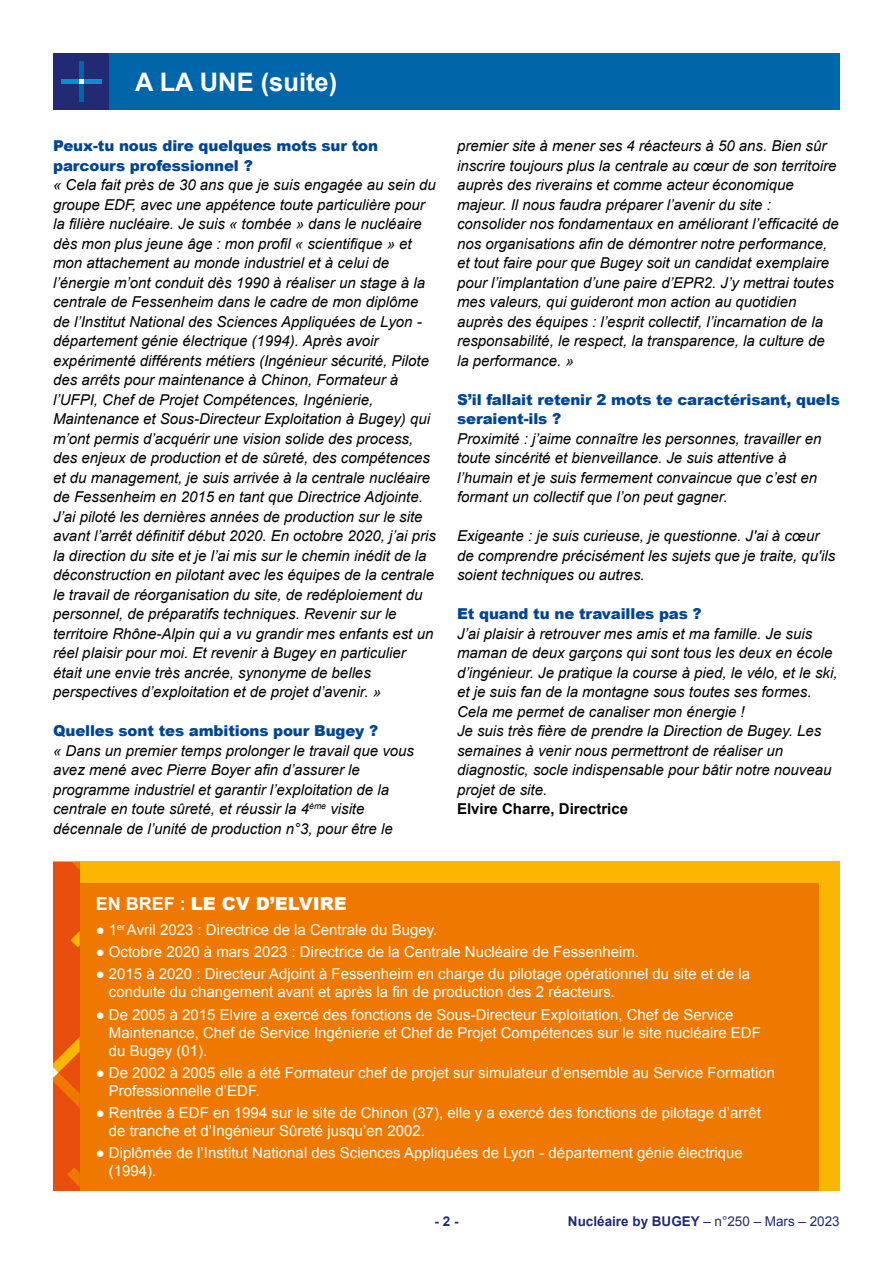
<style>
.page{position:relative;width:893px;height:1263px;background:#fff}
.page>*{position:absolute;margin:0;border:0;box-sizing:border-box;transform-origin:0 0}
.t1{font:700 25.5px "Arial";color:#fff}
.t2{font:900 18px "Arial";color:#fff}
.t3{font:italic 15px/19.5px "Arial";color:#000}
.t4{font:15px/18px "Arial";color:#fff}
.t5{font:900 15px/19.5px "Arial";letter-spacing:-.01em;color:#014694}
.t6{font:700 15px "Arial";color:#000}
.t7{font:700 13.5px "Arial";color:#212a72}
.s1{font-weight:700}
.s2{font-weight:400}
</style>
<div class="page">
<div style="left:53px;top:53px;width:57px;height:57px;background:#212a72"></div>
<div style="left:79px;top:84px;width:5px;height:18px;background:#06a"></div>
<div style="left:79px;top:61px;width:5px;height:18px;background:#06a"></div>
<div style="left:84px;top:79px;width:18px;height:5px;background:#0091d3"></div>
<div style="left:61px;top:79px;width:18px;height:5px;background:#0091d3"></div>
<svg style="left:79px;top:79px;width:5px;height:5px"></svg>
<div style="left:110px;top:53px;width:730px;height:57px;background:#06a"></div>
<div style="left:53px;top:862px;width:787px;height:21px;background:#fab600"></div>
<div style="left:819px;top:862px;width:21px;height:329px;background:#fab600"></div>
<div style="left:53px;top:883px;width:766px;height:308px;background:#ef7900"></div>
<div style="left:53px;top:862px;width:27px;height:329px;background:#e94e0f"></div>
<svg style="left:72px;top:862px;width:8px;height:8px"></svg>
<svg style="left:70px;top:931px;width:10px;height:16px"></svg>
<svg style="left:67px;top:1167px;width:13px;height:20px"></svg>
<svg style="left:53px;top:1037px;width:27px;height:71px"></svg>
<h1 class="t1" style="left:135px;top:65px;width:204px">A LA UNE (suite)</h1>
<p class="t5" style="left:53px;top:135px;width:326px">Peux-tu nous dire quelques mots sur ton parcours professionnel ?</p>
<p class="t3" style="left:53px;top:175px;width:384px">« Cela fait près de 30 ans que je suis engagée au sein du groupe EDF, avec une appétence toute particulière pour la filière nucléaire. Je suis « tombée » dans le nucléaire dès mon plus jeune âge : mon profil « scientifique » et mon attachement au monde industriel et à celui de l’énergie m’ont conduit dès 1990 à réaliser un stage à la centrale de Fessenheim dans le cadre de mon diplôme de l’Institut National des Sciences Appliquées de Lyon - département génie électrique (1994). Après avoir expérimenté différents métiers (Ingénieur sécurité, Pilote des arrêts pour maintenance à Chinon, Formateur à l’UFPI, Chef de Projet Compétences, Ingénierie, Maintenance et Sous-Directeur Exploitation à Bugey) qui m’ont permis d’acquérir une vision solide des process, des enjeux de production et de sûreté, des compétences et du management, je suis arrivée à la centrale nucléaire de Fessenheim en 2015 en tant que Directrice Adjointe.<br>J’ai piloté les dernières années de production sur le site avant l’arrêt définitif début 2020. En octobre 2020, j’ai pris la direction du site et je l’ai mis sur le chemin inédit de la déconstruction en pilotant avec les équipes de la centrale le travail de réorganisation du site, de redéploiement du personnel, de préparatifs techniques. Revenir sur le territoire Rhône-Alpin qui a vu grandir mes enfants est un réel plaisir pour moi. Et revenir à Bugey en particulier était une envie très ancrée, synonyme de belles perspectives d’exploitation et de projet d’avenir. »</p>
<p class="t5" style="left:53px;top:720px;width:327px">Quelles sont tes ambitions pour Bugey ?</p>
<p class="t3" style="left:53px;top:741px;width:362px">« Dans un premier temps prolonger le travail que vous avez mené avec Pierre Boyer afin d’assurer le programme industriel et garantir l’exploitation de la centrale en toute sûreté, et réussir la 4<sup>ème</sup> visite décennale de l’unité de production n°3, pour être le</p>
<p class="t3" style="left:457px;top:136px;width:383px">premier site à mener ses 4 réacteurs à 50 ans. Bien sûr inscrire toujours plus la centrale au cœur de son territoire auprès des riverains et comme acteur économique majeur. Il nous faudra préparer l’avenir du site : consolider nos fondamentaux en améliorant l’efficacité de nos organisations afin de démontrer notre performance, et tout faire pour que Bugey soit un candidat exemplaire pour l’implantation d’une paire d’EPR2. J’y mettrai toutes mes valeurs, qui guideront mon action au quotidien auprès des équipes : l’esprit collectif, l’incarnation de la responsabilité, le respect, la transparence, la culture de la performance. »</p>
<p class="t5" style="left:457px;top:389px;width:384px">S’il fallait retenir 2 mots te caractérisant, quels seraient-ils ?</p>
<p class="t3" style="left:457px;top:429px;width:366px">Proximité : j’aime connaître les personnes, travailler en toute sincérité et bienveillance. Je suis attentive à l’humain et je suis fermement convaincue que c’est en formant un collectif que l’on peut gagner.</p>
<p class="t3" style="left:457px;top:526px;width:380px">Exigeante : je suis curieuse, je questionne. J'ai à cœur de comprendre précisément les sujets que je traite, qu'ils soient techniques ou autres.</p>
<p class="t5" style="left:457px;top:604px;width:246px">Et quand tu ne travailles pas ?</p>
<p class="t3" style="left:457px;top:624px;width:382px">J’ai plaisir à retrouver mes amis et ma famille. Je suis maman de deux garçons qui sont tous les deux en école d’ingénieur. Je pratique la course à pied, le vélo, et le ski, et je suis fan de la montagne sous toutes ses formes.<br>Cela me permet de canaliser mon énergie !<br>Je suis très fière de prendre la Direction de Bugey. Les semaines à venir nous permettront de réaliser un diagnostic, socle indispensable pour bâtir notre nouveau projet de site.</p>
<p class="t6" style="left:457px;top:799px;width:172px">Elvire Charre, Directrice</p>
<p class="t2" style="left:96px;top:891px;width:253px"><span class="s1">EN BREF :</span> LE CV D’ELVIRE</p>
<p class="t4" style="left:96px;top:921px;width:343px">● 1<sup>er</sup> Avril 2023 : Directrice de la Centrale du Bugey.</p>
<p class="t4" style="left:96px;top:943px;width:545px">● Octobre 2020 à mars 2023 : Directrice de la Centrale Nucléaire de Fessenheim.</p>
<p class="t4" style="left:109px;top:965px;width:643px;text-indent:-13px">● 2015 à 2020 : Directeur Adjoint à Fessenheim en charge du pilotage opérationnel du site et de la conduite du changement avant et après la fin de production des 2 réacteurs.</p>
<p class="t4" style="left:109px;top:1005px;width:653px;text-indent:-13px">● De 2005 à 2015 Elvire a exercé des fonctions de Sous-Directeur Exploitation, Chef de Service<br>Maintenance, Chef de Service Ingénierie et Chef de Projet Compétences sur le site nucléaire EDF du Bugey (01).</p>
<p class="t4" style="left:109px;top:1064px;width:668px;text-indent:-13px">● De 2002 à 2005 elle a été Formateur chef de projet sur simulateur d’ensemble au Service Formation<br>Professionnelle d’EDF.</p>
<p class="t4" style="left:109px;top:1104px;width:653px;text-indent:-13px">● Rentrée à EDF en 1994 sur le site de Chinon (37), elle y a exercé des fonctions de pilotage d’arrêt de tranche et d’Ingénieur Sûreté jusqu’en 2002.</p>
<p class="t4" style="left:109px;top:1144px;width:635px;text-indent:-13px">● Diplômée de l’Institut National des Sciences Appliquées de Lyon - département génie électrique (1994).</p>
<p class="t7" style="left:434px;top:1213px;width:26px">- 2 -</p>
<p class="t7" style="left:568px;top:1213px;width:273px">Nucléaire by BUGEY <span class="s2">– n°250 – Mars – 2023</span></p>
</div>
